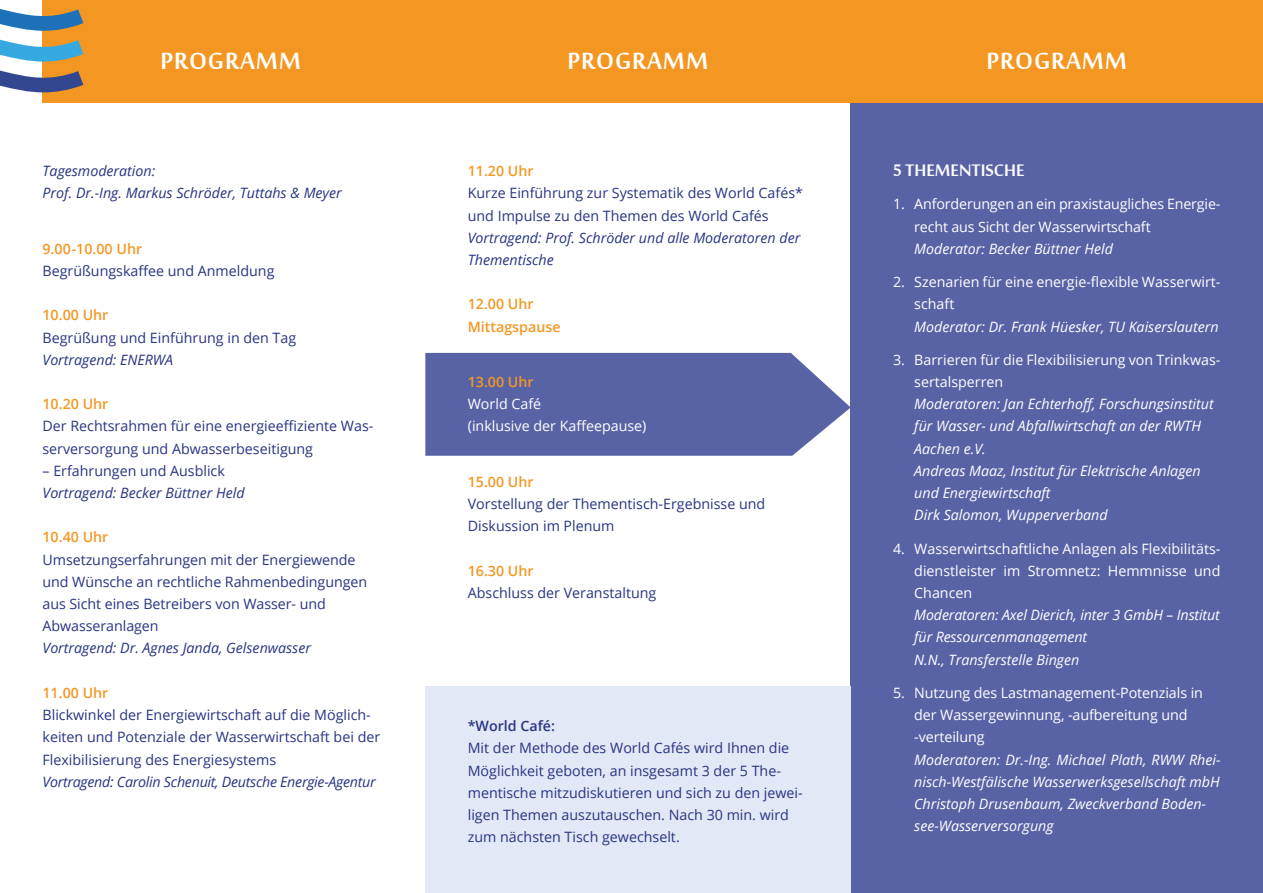
<style>
.page{position:relative;width:1263px;height:893px;background:#fff}
.page>*{position:absolute;margin:0;border:0;box-sizing:border-box;transform-origin:0 0}
.t1{font:36px "Mool Boran";letter-spacing:.025em;color:#fff}
.t2{font:25.5px "Mool Boran";color:#fff}
.t3{font:14.25px/22.2px "Open Sans";color:#283583}
.t4{font:italic 14.25px/22.2px "Open Sans";color:#fff}
.t5{font:14.25px/22.2px "Open Sans";color:#fff}
.t6{font:italic 14.25px/22.2px "Open Sans";color:#283583}
.t7{font:600 14.25px/22.2px "Open Sans";color:#f49722}
.t8{font:italic 14.25px "Open Sans";letter-spacing:-.02em;color:#283583}
.t9{font:600 14.25px "Open Sans";color:#283583}
</style>
<div class="page">
<div style="left:850px;top:102px;width:413px;height:791px;background:#5863a5"></div>
<svg style="left:425px;top:353px;width:425px;height:103px;background:#636dab"></svg>
<div style="left:43px;top:0;width:1220px;height:102px;background:#f49722"></div>
<svg style="left:0;top:0;width:83px;height:92px"></svg>
<div style="left:425px;top:687px;width:425px;height:206px;background:#e3e8f6"></div>
<h1 class="t1" style="left:160px;top:36px;width:142px">PROGRAMM</h1>
<h1 class="t1" style="left:567px;top:36px;width:142px">PROGRAMM</h1>
<h1 class="t1" style="left:986px;top:36px;width:142px">PROGRAMM</h1>
<p class="t6" style="left:43px;top:159px;width:301px">Tagesmoderation:<br>Prof. Dr.-Ing. Markus Schröder, Tuttahs &amp; Meyer</p>
<p class="t7" style="left:43px;top:237px;width:101px">9.00-10.00 Uhr</p>
<p class="t3" style="left:43px;top:259px;width:233px">Begrüßungskaffee und Anmeldung</p>
<p class="t7" style="left:43px;top:304px;width:67px">10.00 Uhr</p>
<p class="t3" style="left:43px;top:326px;width:255px">Begrüßung und Einführung in den Tag</p>
<p class="t6" style="left:43px;top:348px;width:132px">Vortragend: ENERWA</p>
<p class="t7" style="left:43px;top:393px;width:67px">10.20 Uhr</p>
<p class="t3" style="left:43px;top:415px;width:332px">Der Rechtsrahmen für eine energieeffiziente Was&shy;serversorgung und Abwasserbeseitigung</p>
<p class="t3" style="left:43px;top:459px;width:184px">– Erfahrungen und Ausblick</p>
<p class="t6" style="left:43px;top:481px;width:204px">Vortragend: Becker Büttner Held</p>
<p class="t7" style="left:43px;top:526px;width:67px">10.40 Uhr</p>
<p class="t3" style="left:43px;top:548px;width:326px">Umsetzungserfahrungen mit der Energiewende und Wünsche an rechtliche Rahmenbedingungen aus Sicht eines Betreibers von Wasser- und Abwasseranlagen</p>
<p class="t6" style="left:43px;top:637px;width:270px">Vortragend: Dr. Agnes Janda, Gelsenwasser</p>
<p class="t7" style="left:43px;top:681px;width:67px">11.00 Uhr</p>
<p class="t3" style="left:43px;top:703px;width:339px">Blickwinkel der Energiewirtschaft auf die Möglich&shy;keiten und Potenziale der Wasserwirtschaft bei der<br>Flexibilisierung des Energiesystems</p>
<p class="t8" style="left:43px;top:772px;width:335px">Vortragend: Carolin Schenuit, Deutsche Energie-Agentur</p>
<p class="t7" style="left:468px;top:160px;width:67px">11.20 Uhr</p>
<p class="t3" style="left:468px;top:182px;width:337px">Kurze Einführung zur Systematik des World Cafés* und Impulse zu den Themen des World Cafés</p>
<p class="t6" style="left:468px;top:226px;width:334px">Vortragend: Prof. Schröder und alle Moderatoren der<br>Thementische</p>
<p class="t7" style="left:468px;top:293px;width:94px">12.00 Uhr<br>Mittagspause</p>
<p class="t7" style="left:468px;top:370px;width:67px">13.00 Uhr</p>
<p class="t5" style="left:468px;top:393px;width:180px">World Café<br>(inklusive der Kaffeepause)</p>
<p class="t7" style="left:468px;top:470px;width:67px">15.00 Uhr</p>
<p class="t3" style="left:468px;top:492px;width:299px">Vorstellung der Thementisch-Ergebnisse und<br>Diskussion im Plenum</p>
<p class="t7" style="left:468px;top:559px;width:67px">16.30 Uhr</p>
<p class="t3" style="left:468px;top:581px;width:190px">Abschluss der Veranstaltung</p>
<p class="t9" style="left:468px;top:716px;width:89px">*World Café:</p>
<p class="t3" style="left:468px;top:737px;width:336px">Mit der Methode des World Cafés wird Ihnen die Möglichkeit geboten, an insgesamt 3 der 5 The&shy;mentische mitzudiskutieren und sich zu den jewei&shy;ligen Themen auszutauschen. Nach 30 min. wird zum nächsten Tisch gewechselt.</p>
<h2 class="t2" style="left:893px;top:152px;width:133px">5 THEMENTISCHE</h2>
<p class="t5" style="left:914px;top:193px;width:307px;text-indent:-21px">1. Anforderungen an ein praxistaugliches Energie&shy;recht aus Sicht der Wasserwirtschaft</p>
<p class="t4" style="left:914px;top:237px;width:200px">Moderator: Becker Büttner Held</p>
<p class="t5" style="left:914px;top:270px;width:308px;text-indent:-21px">2. Szenarien für eine energie-flexible Wasserwirt&shy;schaft</p>
<p class="t4" style="left:914px;top:315px;width:306px">Moderator: Dr. Frank Hüesker, TU Kaiserslautern</p>
<p class="t5" style="left:914px;top:348px;width:308px;text-indent:-21px">3. Barrieren für die Flexibilisierung von Trinkwas&shy;sertalsperren</p>
<p class="t4" style="left:914px;top:393px;width:301px">Moderatoren: Jan Echterhoff, Forschungsinstitut für Wasser- und Abfallwirtschaft an der RWTH Aachen e.V.<br>Andreas Maaz, Institut für Elektrische Anlagen und Energiewirtschaft<br>Dirk Salomon, Wupperverband</p>
<p class="t5" style="left:914px;top:537px;width:308px;text-align:justify;text-indent:-21px">4. Wasserwirtschaftliche Anlagen als Flexibilitäts&shy;dienstleister im Stromnetz: Hemmnisse und Chancen</p>
<p class="t4" style="left:914px;top:603px;width:307px">Moderatoren: Axel Dierich, inter 3 GmbH – Institut für Ressourcenmanagement<br>N.N., Transferstelle Bingen</p>
<p class="t5" style="left:914px;top:681px;width:290px;text-indent:-21px">5. Nutzung des Lastmanagement-Potenzials in der Wassergewinnung, -aufbereitung und -verteilung</p>
<p class="t4" style="left:914px;top:748px;width:308px">Moderatoren: Dr.-Ing. Michael Plath, RWW Rhei&shy;nisch-Westfälische Wasserwerksgesellschaft mbH Christoph Drusenbaum, Zweckverband Boden&shy;see-Wasserversorgung</p>
</div>
